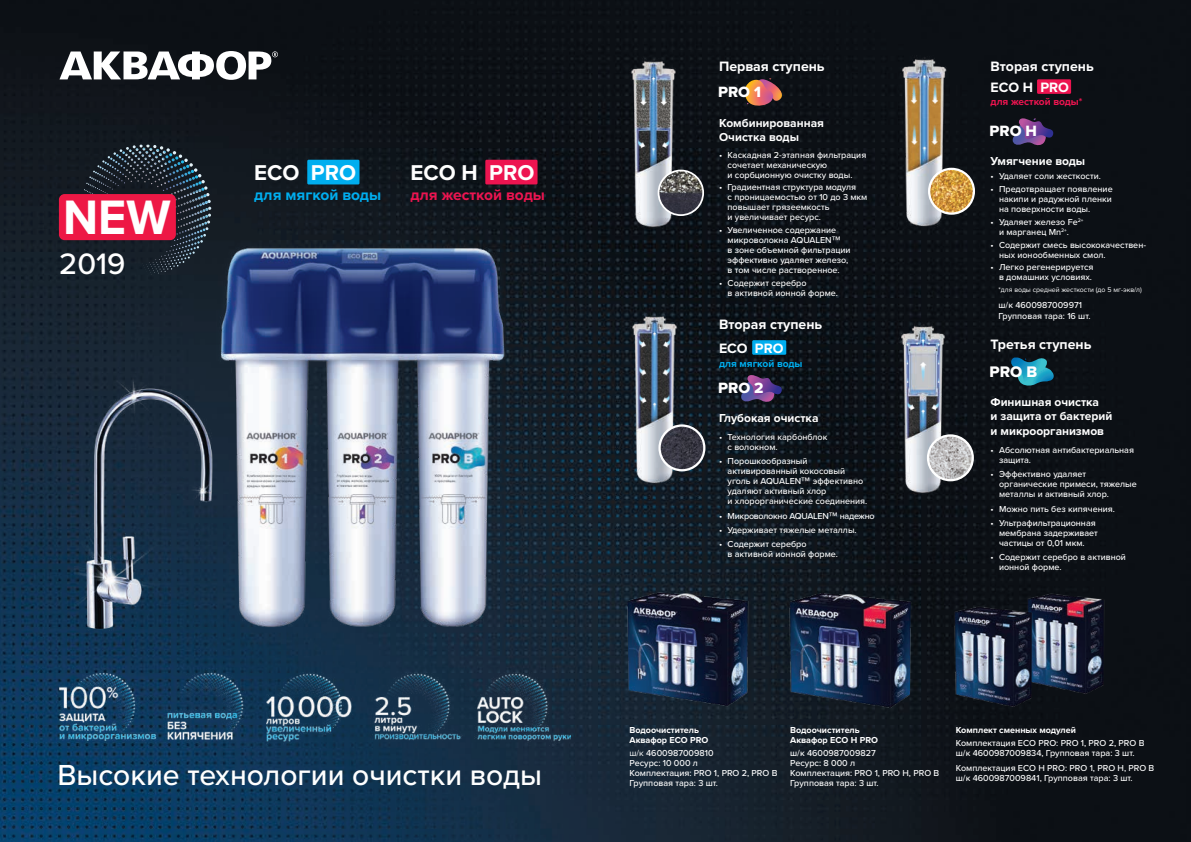
<style>
.page{position:relative;width:1191px;height:842px;background:#fff}
.page>*{position:absolute;margin:0;border:0;box-sizing:border-box;transform-origin:0 0}
.t1{font:700 50.1px "Proxima Nova";color:#fff;scale:.96 1}
.t2{font:500 30.6px "Proxima Nova";color:#fff}
.t3{font:500 30px "Proxima Nova";color:#fff}
.t4{font:700 22.2px "Proxima Nova";color:#fff}
.t5{font:15.8px "Proxima Nova Extrabld";color:#fff}
.t6{font:700 15.6px "Proxima Nova";color:#ed1450}
.t7{font:700 15.6px "Proxima Nova";color:#00aeef}
.t8{font:15.5px "Proxima Nova Extrabld";color:#fff}
.t9{font:15.4px "Proxima Nova Extrabld";color:#fff}
.t10{font:700 14.1px/20.9px "Proxima Nova";color:#fff}
.t11{font:700 12px/14.4px "Proxima Nova";color:#fff}
.t12{font:700 10.2px "Proxima Nova";color:#ed1450}
.t13{font:700 10.2px "Proxima Nova";color:#00aeef}
.t14{font:500 9px/10px "Proxima Nova";color:#fff}
.t15{font:700 9px/10px "Proxima Nova";color:#fff}
.t16{font:500 9px "Proxima Nova";letter-spacing:-.025em;color:#fff}
.t17{font:7px "Proxima Nova";color:#fff}
.s1{font-family:"Helios";font-weight:400}
.s2{font-weight:400}
</style>
<div class="page">
<img style="left:0;top:0;width:1191px;height:842px">
<img style="left:74px;top:377px;width:147px;height:258px">
<img style="left:213px;top:241px;width:298px;height:393px">
<img style="left:59px;top:668px;width:191px;height:72px">
<img style="left:267px;top:672px;width:303px;height:74px">
<img style="left:893px;top:316px;width:61px;height:184px">
<img style="left:928px;top:435px;width:44px;height:45px;border-radius:22px">
<div style="left:927px;top:434px;width:47px;height:47px;border:2px solid #fff;border-radius:50%"></div>
<img style="left:904px;top:337px;width:37px;height:85px">
<svg style="left:1009px;top:357px;width:45px;height:29px"></svg>
<img style="left:894px;top:50px;width:61px;height:184px">
<img style="left:929px;top:169px;width:45px;height:45px;border-radius:22px">
<div style="left:928px;top:168px;width:47px;height:47px;border:2px solid #fff;border-radius:50%"></div>
<img style="left:906px;top:73px;width:36px;height:85px">
<svg style="left:1012px;top:118px;width:41px;height:28px"></svg>
<div style="left:1037px;top:79px;width:34px;height:15px;background:#ed1450"></div>
<img style="left:624px;top:51px;width:61px;height:184px">
<img style="left:659px;top:171px;width:44px;height:43px">
<div style="left:657px;top:170px;width:47px;height:46px;border:2px solid #fff;border-radius:50%"></div>
<img style="left:636px;top:74px;width:36px;height:85px">
<img style="left:625px;top:306px;width:61px;height:184px">
<img style="left:659px;top:426px;width:45px;height:44px;border-radius:22px">
<div style="left:658px;top:424px;width:47px;height:47px;border:2px solid #fff;border-radius:50%"></div>
<img style="left:636px;top:329px;width:37px;height:86px">
<svg style="left:745px;top:78px;width:42px;height:29px"></svg>
<svg style="left:741px;top:375px;width:40px;height:28px"></svg>
<div style="left:752px;top:340px;width:34px;height:15px;background:#00aeef"></div>
<img style="left:783px;top:588px;width:133px;height:121px">
<div style="left:307px;top:160px;width:52px;height:24px;background:#00aeef"></div>
<div style="left:485px;top:160px;width:52px;height:24px;background:#ed1450"></div>
<img style="left:1023px;top:590px;width:86px;height:106px">
<img style="left:625px;top:589px;width:127px;height:122px">
<img style="left:950px;top:603px;width:87px;height:106px">
<svg style="left:81px;top:149px;width:45px;height:45px;background:#1d262f"></svg>
<svg style="left:163px;top:148px;width:44px;height:46px;background:#213441"></svg>
<svg style="left:136px;top:228px;width:70px;height:47px;background:#202a35"></svg>
<img style="left:171px;top:188px;width:40px;height:16px">
<img style="left:125px;top:145px;width:41px;height:15px">
<div style="left:59px;top:194px;width:117px;height:46px;background:#ed1845;border-radius:6px"></div>
<svg style="left:59px;top:51px;width:219px;height:29px"></svg>
<h1 class="t1" style="left:63px;top:180px;width:113px">NEW</h1>
<h2 class="t2" style="left:59px;top:241px;width:68px">2019</h2>
<h3 class="t4" style="left:254px;top:156px;width:103px">ECO PRO</h3>
<h3 class="t7" style="left:254px;top:184px;width:128px">для мягкой воды</h3>
<h3 class="t4" style="left:410px;top:156px;width:125px">ECO H PRO</h3>
<h3 class="t6" style="left:410px;top:184px;width:136px">для жесткой воды</h3>
<h3 class="t3" style="left:57px;top:753px;width:486px">Высокие технологии очистки воды</h3>
<h3 class="t10" style="left:719px;top:55px;width:107px">Первая ступень</h3>
<h3 class="t9" style="left:718px;top:81px;width:44px">PRO 1</h3>
<h3 class="t11" style="left:719px;top:115px;width:106px">Комбинированная<br>Очистка воды</h3>
<p class="t14" style="left:727px;top:149px;width:140px;text-indent:-9px">• Каскадная 2-этапная фильтрация сочетает механическую<br>и сорбционную очистку воды.</p>
<p class="t14" style="left:727px;top:182px;width:141px;text-indent:-9px">• Градиентная структура модуля<br>с проницаемостью от 10 до 3 мкм повышает грязеемкость<br>и увеличивает ресурс.</p>
<p class="t14" style="left:727px;top:225px;width:124px;text-indent:-9px">• Увеличенное содержание микроволокна АQUALEN<span class="s1">™<br></span>в зоне объемной фильтрации эффективно удаляет железо, в том числе растворенное.</p>
<p class="t14" style="left:727px;top:278px;width:112px;text-indent:-9px">• Содержит серебро<br>в активной ионной форме.</p>
<h3 class="t10" style="left:719px;top:313px;width:105px">Вторая ступень</h3>
<h3 class="t10" style="left:719px;top:338px;width:66px">ECO PRO</h3>
<p class="t13" style="left:719px;top:356px;width:85px">для мягкой воды</p>
<h3 class="t8" style="left:718px;top:376px;width:47px">PRO 2</h3>
<h3 class="t11" style="left:719px;top:410px;width:101px">Глубокая очистка</h3>
<p class="t14" style="left:727px;top:432px;width:101px;text-indent:-9px">• Технология карбонблок с волокном.</p>
<p class="t14" style="left:727px;top:456px;width:141px;text-indent:-9px">• Порошкообразный активированный кокосовый уголь и АQUALEN<span class="s1">™</span> эффективно удаляют активный хлор<br>и хлорорганические соединения.</p>
<p class="t16" style="left:719px;top:509px;width:157px">• Микроволокно АQUALEN<span class="s1">™</span> надежно</p>
<p class="t14" style="left:719px;top:524px;width:139px">• Удерживает тяжелые металлы.</p>
<p class="t14" style="left:727px;top:539px;width:112px;text-indent:-9px">• Содержит серебро<br>в активной ионной форме.</p>
<h3 class="t10" style="left:990px;top:55px;width:105px">Вторая ступень<br>ECO H PRO</h3>
<p class="t12" style="left:990px;top:94px;width:93px">для жесткой воды*</p>
<h3 class="t8" style="left:989px;top:120px;width:49px">PRO H</h3>
<h3 class="t11" style="left:990px;top:153px;width:96px">Умягчение воды</h3>
<p class="t14" style="left:990px;top:171px;width:112px">• Удаляет соли жесткости.</p>
<p class="t14" style="left:999px;top:184px;width:115px;text-align:justify;text-indent:-9px">• Предотвращает появление накипи и радужной пленки на поверхности воды.</p>
<p class="t14" style="left:999px;top:216px;width:86px;text-indent:-9px">• Удаляет железо Fe<sup>2+ </sup>и марганец Mn<sup>2+</sup>.</p>
<p class="t14" style="left:999px;top:239px;width:148px;text-indent:-9px">• Содержит смесь высококачествен&shy;ных ионообменных смол.</p>
<p class="t14" style="left:990px;top:262px;width:105px;text-align:right">• Легко регенерируется в домашних условиях.</p>
<p class="t17" style="left:998px;top:285px;width:145px">*для воды средней жесткости (до 5 мг-экв/л)</p>
<p class="t14" style="left:998px;top:299px;width:94px;line-height:10.8px">ш/к 4600987009971<br>Групповая тара: 16 шт.</p>
<h3 class="t10" style="left:990px;top:334px;width:102px">Третья ступень</h3>
<h3 class="t5" style="left:989px;top:360px;width:49px">PRO B</h3>
<h3 class="t11" style="left:990px;top:394px;width:123px">Финишная очистка<br>и защита от бактерий и микроорганизмов</h3>
<p class="t14" style="left:999px;top:445px;width:136px;text-indent:-9px">• Абсолютная антибактериальная защита.</p>
<p class="t14" style="left:999px;top:469px;width:139px;text-indent:-9px">• Эффективно удаляет органические примеси, тяжелые металлы и активный хлор.</p>
<p class="t14" style="left:990px;top:503px;width:126px">• Можно пить без кипячения.</p>
<p class="t14" style="left:999px;top:518px;width:100px;text-indent:-9px">• Ультрафильтрационная мембрана задерживает частицы от 0,01 мкм.</p>
<p class="t14" style="left:999px;top:552px;width:128px;text-indent:-9px">• Содержит серебро в активной ионной форме.</p>
<p class="t15" style="left:629px;top:725px;width:80px">Водоочиститель<br>Аквафор ECO PRO</p>
<p class="t14" style="left:629px;top:747px;width:149px"><span class="s2">ш/к</span> 4600987009810<br>Ресурс: 10 000 л<br>Комплектация: PRO 1, PRO 2, PRO B<br>Групповая тара: 3 шт.</p>
<p class="t15" style="left:790px;top:725px;width:89px">Водоочиститель<br>Аквафор ECO H PRO</p>
<p class="t14" style="left:790px;top:747px;width:151px">ш/к 4600987009827<br>Ресурс: 8 000 л<br>Комплектация: PRO 1, PRO H, PRO B<br>Групповая тара: 3 шт.</p>
<p class="t15" style="left:955px;top:725px;width:122px">Комплект сменных модулей</p>
<p class="t14" style="left:955px;top:737px;width:190px">Комплектация ECO PRO: PRO 1, PRO 2, PRO B ш/к 4600987009834, Групповая тара: 3 шт.</p>
<p class="t14" style="left:955px;top:763px;width:200px">Комплектация ECO H PRO: PRO 1, PRO H, PRO B ш/к 4600987009841, Групповая тара: 3 шт.</p>
</div>
